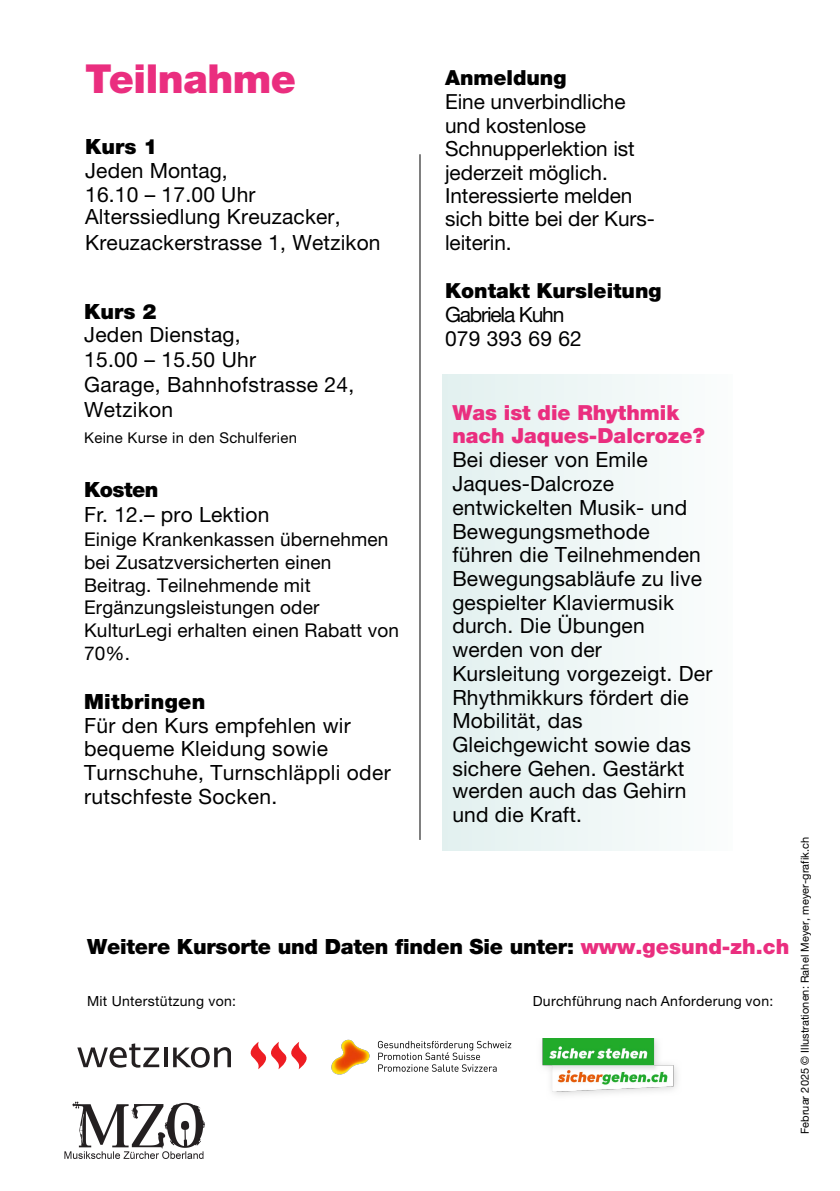
<style>
.page{position:relative;width:840px;height:1191px;background:#fff}
.page>*{position:absolute;margin:0;border:0;box-sizing:border-box;transform-origin:0 0}
.t1{font:900 40px "Helvetica Neue LT Std";letter-spacing:-.01em;color:#ea2e7f}
.t2{font:21px/23.6px "Helvetica Neue LT Std";letter-spacing:.01em;color:#000}
.t3{font:900 21px "Helvetica Neue LT Std";letter-spacing:-.01em;color:#000}
.t4{font:21px/23.8px "Helvetica Neue LT Std";letter-spacing:-.055em;color:#000}
.t5{font:900 21px "Helvetica Neue LT Std";letter-spacing:.015em;color:#000}
.t6{font:20.8px/23.4px "Helvetica Neue LT Std";color:#000}
.t7{font:900 20.8px/23.4px "Helvetica Neue LT Std";color:#ea2e7f}
.t8{font:900 20.8px "Helvetica Neue LT Std";color:#000}
.t9{font:19px/22.8px "Helvetica Neue LT Std";letter-spacing:.01em;color:#000}
.t10{font:14.8px "Helvetica Neue LT Std";letter-spacing:.02em;color:#000}
.t11{font:14px "Helvetica Neue LT Std";letter-spacing:.025em;color:#000}
.t12{font:11px "Helvetica Neue LT Std";letter-spacing:.005em;color:#000}
.s1{color:#ea2e7f}
</style>
<div class="page">
<div style="left:442px;top:374px;width:290px;height:477px;background:#eef6f6"></div>
<hr style="left:419px;top:154px;width:1px;height:686px;background:#000">
<img style="left:541px;top:1038px;width:136px;height:58px">
<img style="left:331px;top:1039px;width:180px;height:36px">
<img style="left:64px;top:1101px;width:141px;height:58px">
<svg style="left:250px;top:1042px;width:56px;height:27px"></svg>
<svg style="left:77px;top:1043px;width:82px;height:24px"></svg>
<hr style="left:164px;top:1047px;width:3px;height:20px;background:#231f20">
<svg style="left:173px;top:1047px;width:58px;height:20px"></svg>
<h1 class="t1" style="left:85px;top:55px;width:212px">Teilnahme</h1>
<p class="t3" style="left:85px;top:134px;width:74px">Kurs 1</p>
<p class="t2" style="left:85px;top:159px;width:257px;line-height:23px">Jeden Montag,<br>16.10 – 17.00 Uhr<br>Alterssiedlung Kreuzacker,</p>
<p class="t2" style="left:85px;top:230px;width:297px">Kreuzackerstrasse 1, Wetzikon</p>
<p class="t3" style="left:84px;top:299px;width:74px">Kurs 2</p>
<p class="t2" style="left:84px;top:322px;width:272px;line-height:24.8px">Jeden Dienstag,<br>15.00 – 15.50 Uhr<br>Garage, Bahnhofstrasse 24,<br>Wetzikon</p>
<p class="t10" style="left:84px;top:429px;width:214px">Keine Kurse in den Schulferien</p>
<p class="t3" style="left:84px;top:477px;width:76px">Kosten</p>
<p class="t2" style="left:84px;top:503px;width:187px">Fr. 12.– pro Lektion</p>
<p class="t9" style="left:84px;top:527px;width:316px">Einige Krankenkassen übernehmen bei Zusatzversicherten einen<br>Beitrag. Teilnehmende mit<br>Ergänzungsleistungen oder<br>KulturLegi erhalten einen Rabatt von<br>70%.</p>
<p class="t5" style="left:84px;top:688px;width:123px">Mitbringen</p>
<p class="t2" style="left:84px;top:713px;width:308px">Für den Kurs empfehlen wir bequeme Kleidung sowie<br>Turnschuhe, Turnschläppli oder rutschfeste Socken.</p>
<p class="t8" style="left:445px;top:65px;width:123px">Anmeldung</p>
<p class="t6" style="left:445px;top:90px;width:211px">Eine unverbindliche und kostenlose<br>Schnupperlektion ist jederzeit möglich.<br>Interessierte melden sich bitte bei der Kurs&shy;leiterin.</p>
<p class="t8" style="left:445px;top:278px;width:218px">Kontakt Kursleitung</p>
<p class="t4" style="left:445px;top:302px;width:138px">Gabriela Kuhn<br>079 393 69 62</p>
<p class="t7" style="left:452px;top:400px;width:253px">Was ist die Rhythmik nach Jaques-Dalcroze?</p>
<p class="t2" style="left:452px;top:448px;width:261px">Bei dieser von Emile<br>Jaques-Dalcroze entwickelten Musik- und<br>Bewegungsmethode führen die Teilnehmenden<br>Bewegungsabläufe zu live gespielter Klaviermusik durch. Die Übungen werden von der<br>Kursleitung vorgezeigt. Der<br>Rhythmikkurs fördert die<br>Mobilität, das<br>Gleichgewicht sowie das sichere Gehen. Gestärkt werden auch das Gehirn und die Kraft.</p>
<p class="t3" style="left:87px;top:934px;width:703px">Weitere Kursorte und Daten finden Sie unter: <span class="s1">www.gesund-zh.ch</span></p>
<p class="t11" style="left:87px;top:993px;width:150px">Mit Unterstützung von:</p>
<p class="t11" style="left:532px;top:993px;width:242px">Durchführung nach Anforderung von:</p>
<p class="t12" style="left:798px;top:1134px;width:299px;rotate:-90deg">Februar 2025 © Illustrationen: Rahel Meyer, meyer-grafik.ch</p>
</div>
